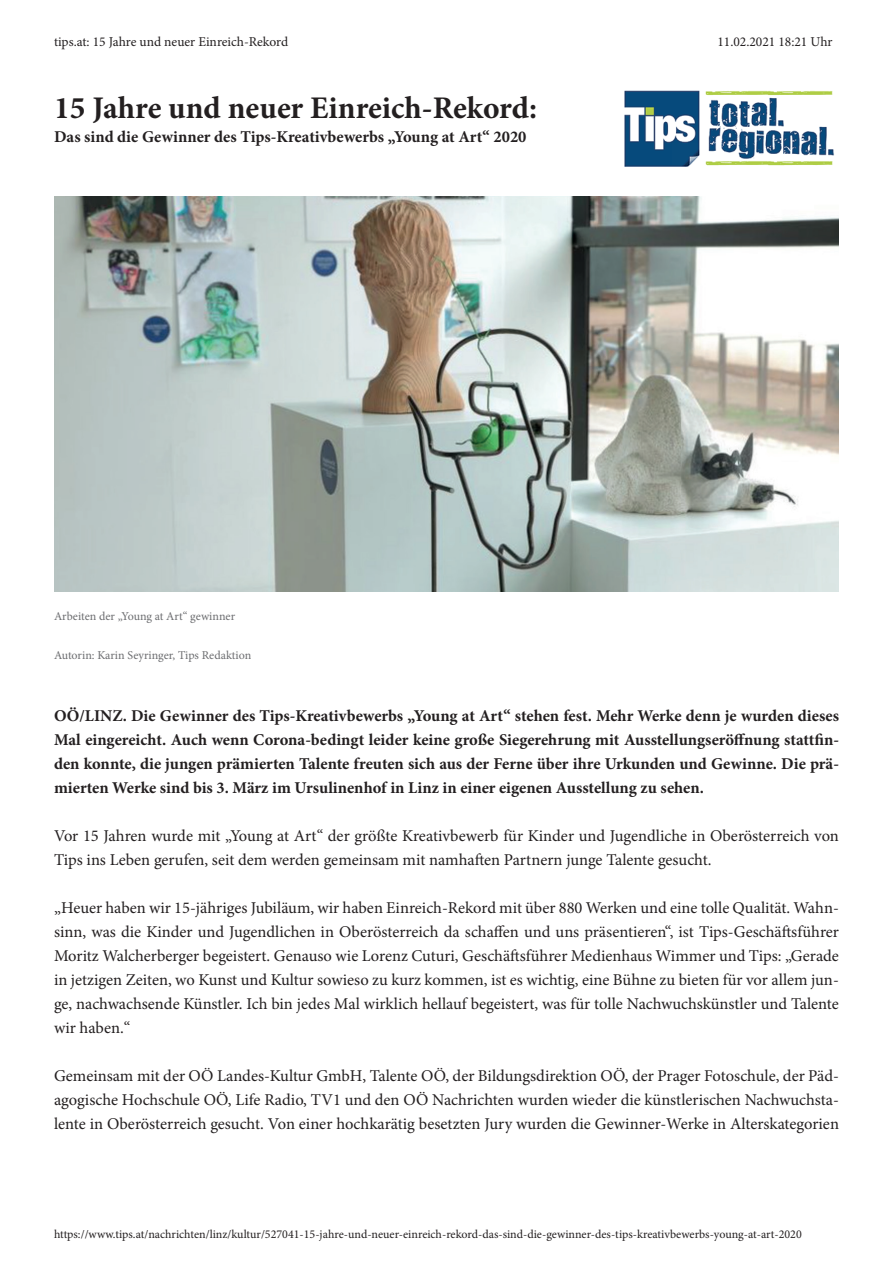
<style>
.page{position:relative;width:893px;height:1263px;background:#fff}
.page>*{position:absolute;margin:0;border:0;box-sizing:border-box;transform-origin:0 0}
.t1{font:700 31.5px "Minion Pro";color:#231f20}
.t2{font:16.5px/24px "Minion Pro";color:#231f20;text-align:justify}
.t3{font:700 16.5px/24px "Minion Pro";color:#231f20;text-align:justify}
.t4{font:13.5px "Minion Pro";color:#231f20}
.t5{font:12px "Minion Pro";color:#231f20}
.t6{font:12px "Minion Pro";color:#6c6d70}
</style>
<div class="page">
<img style="left:54px;top:196px;width:785px;height:396px">
<img style="left:624px;top:90px;width:210px;height:77px">
<p class="t4" style="left:54px;top:33px;width:236px">tips.at: 15 Jahre und neuer Einreich-Rekord</p>
<p class="t4" style="left:717px;top:33px;width:117px">11.02.2021 18:21 Uhr</p>
<h1 class="t1" style="left:54px;top:86px;width:484px">15 Jahre und neuer Einreich-Rekord:</h1>
<p class="t3" style="left:54px;top:125px;width:474px">Das sind die Gewinner des Tips-Kreativbewerbs „Young at Art“ 2020</p>
<p class="t6" style="left:54px;top:608px;width:183px">Arbeiten der „Young at Art“ gewinner</p>
<p class="t6" style="left:54px;top:647px;width:199px">Autorin: Karin Seyringer, Tips Redaktion</p>
<p class="t3" style="left:54px;top:703px;width:786px">OÖ/LINZ. Die Gewinner des Tips-Kreativbewerbs „Young at Art“ stehen fest. Mehr Werke denn je wurden dieses Mal eingereicht. Auch wenn Corona-bedingt leider keine große Siegerehrung mit Ausstellungseröffnung stattfin&shy;den konnte, die jungen prämierten Talente freuten sich aus der Ferne über ihre Urkunden und Gewinne. Die prä&shy;mierten Werke sind bis 3. März im Ursulinenhof in Linz in einer eigenen Ausstellung zu sehen.</p>
<p class="t2" style="left:54px;top:823px;width:786px">Vor 15 Jahren wurde mit „Young at Art“ der größte Kreativbewerb für Kinder und Jugendliche in Oberösterreich von<br>Tips ins Leben gerufen, seit dem werden gemeinsam mit namhaften Partnern junge Talente gesucht.</p>
<p class="t2" style="left:54px;top:895px;width:786px">„Heuer haben wir 15-jähriges Jubiläum, wir haben Einreich-Rekord mit über 880 Werken und eine tolle Qualität. Wahn&shy;sinn, was die Kinder und Jugendlichen in Oberösterreich da schaffen und uns präsentieren“, ist Tips-Geschäftsführer Moritz Walcherberger begeistert. Genauso wie Lorenz Cuturi, Geschäftsführer Medienhaus Wimmer und Tips: „Gerade in jetzigen Zeiten, wo Kunst und Kultur sowieso zu kurz kommen, ist es wichtig, eine Bühne zu bieten für vor allem jun&shy;ge, nachwachsende Künstler. Ich bin jedes Mal wirklich hellauf begeistert, was für tolle Nachwuchskünstler und Talente wir haben.“</p>
<p class="t2" style="left:54px;top:1063px;width:786px">Gemeinsam mit der OÖ Landes-Kultur GmbH, Talente OÖ, der Bildungsdirektion OÖ, der Prager Fotoschule, der Päd&shy;agogische Hochschule OÖ, Life Radio, TV1 und den OÖ Nachrichten wurden wieder die künstlerischen Nachwuchsta&shy;lente in Oberösterreich gesucht. Von einer hochkarätig besetzten Jury wurden die Gewinner-Werke in Alterskategorien</p>
<p class="t5" style="left:54px;top:1226px;width:749px">https://www.tips.at/nachrichten/linz/kultur/527041-15-jahre-und-neuer-einreich-rekord-das-sind-die-gewinner-des-tips-kreativbewerbs-young-at-art-2020</p>
</div>
